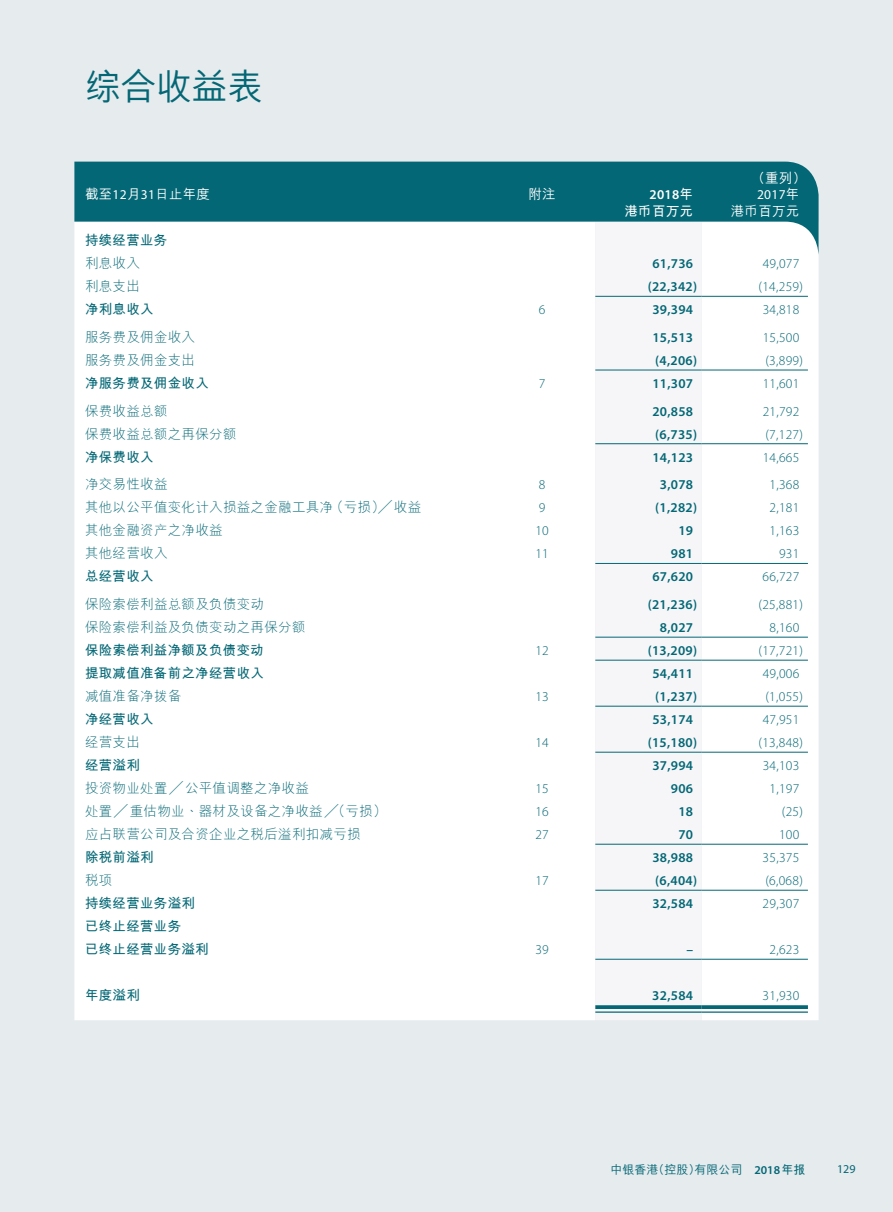
<style>
.page{position:relative;width:893px;height:1212px;background:#e6ebee}
.page>*{position:absolute;margin:0;border:0;box-sizing:border-box;transform-origin:0 0}
.t1{font:500 36px "M Hei HKS";letter-spacing:-.01em;color:#036775}
.t2{font:300 13.5px "Myriad Pro";letter-spacing:.02em;color:#036775}
.t3{font:300 13.5px "M Hei HKS";letter-spacing:.02em;color:#036775}
.t4{font:600 13.5px "Myriad Pro";letter-spacing:.02em;color:#036775}
.t5{font:700 13.5px/23px "M Hei HKS";letter-spacing:.02em;color:#036775}
.t6{font:500 13.5px "M Hei HKS";letter-spacing:.02em;color:#fff}
.t7{font:600 13.5px "Myriad Pro";color:#fff}
.t8{font:13.5px "Myriad Pro";color:#fff}
.t9{font:700 13.5px "M Hei HKS";letter-spacing:.02em;color:#fff}
.t10{font:500 12px "M Hei HKS";color:#036775}
.t11{font:12px "Myriad Pro";color:#036775}
.s1{font-family:"Myriad Pro";font-weight:400}
.s2{font-family:"M Hei HKS";font-weight:700}
.s3{font-family:"M Hei HKS";font-weight:500}
.s4{font-family:"Myriad Pro";font-weight:600}
.s5{font-weight:700}
</style>
<div class="page">
<div style="left:74px;top:256px;width:745px;height:764px;background:#fff"></div>
<div style="left:595px;top:256px;width:107px;height:764px;background:#f6f6f8"></div>
<hr style="left:595px;top:296px;width:107px;height:1px;background:#036775">
<hr style="left:702px;top:296px;width:106px;height:1px;background:#036775">
<hr style="left:595px;top:370px;width:107px;height:1px;background:#036775">
<hr style="left:702px;top:370px;width:106px;height:1px;background:#036775">
<hr style="left:595px;top:443px;width:107px;height:1px;background:#036775">
<hr style="left:702px;top:443px;width:106px;height:1px;background:#036775">
<hr style="left:595px;top:563px;width:107px;height:1px;background:#036775">
<hr style="left:702px;top:563px;width:106px;height:1px;background:#036775">
<hr style="left:595px;top:660px;width:107px;height:1px;background:#036775">
<hr style="left:702px;top:660px;width:106px;height:1px;background:#036775">
<hr style="left:595px;top:706px;width:107px;height:1px;background:#036775">
<hr style="left:702px;top:706px;width:106px;height:1px;background:#036775">
<hr style="left:595px;top:752px;width:107px;height:1px;background:#036775">
<hr style="left:702px;top:752px;width:106px;height:1px;background:#036775">
<hr style="left:595px;top:844px;width:107px;height:1px;background:#036775">
<hr style="left:702px;top:844px;width:106px;height:1px;background:#036775">
<hr style="left:595px;top:959px;width:107px;height:1px;background:#036775">
<hr style="left:702px;top:959px;width:106px;height:1px;background:#036775">
<hr style="left:595px;top:637px;width:107px;height:1px;background:#036775">
<hr style="left:702px;top:637px;width:106px;height:1px;background:#036775">
<hr style="left:595px;top:890px;width:107px;height:1px;background:#036775">
<hr style="left:702px;top:890px;width:106px;height:1px;background:#036775">
<svg style="left:74px;top:162px;width:745px;height:94px;background:#5e9ea7"></svg>
<svg style="left:595px;top:1005px;width:107px;height:4px"></svg>
<hr style="left:595px;top:1011px;width:107px;height:2px;background:#036775">
<svg style="left:702px;top:1005px;width:106px;height:4px"></svg>
<hr style="left:702px;top:1011px;width:106px;height:2px;background:#036775">
<h1 class="t1" style="left:85px;top:61px;width:180px">綜合收益表</h1>
<p class="t6" style="left:751px;top:168px;width:56px">（重列）</p>
<p class="t6" style="left:85px;top:184px;width:127px">截至<span class="s1">12</span>月<span class="s1">31</span>日止年度</p>
<p class="t6" style="left:528px;top:184px;width:29px">附註</p>
<p class="t7" style="left:650px;top:186px;width:45px">2018<span class="s2">年</span></p>
<p class="t8" style="left:757px;top:186px;width:44px">2017<span class="s3">年</span></p>
<p class="t9" style="left:624px;top:201px;width:70px">港幣百萬元</p>
<p class="t6" style="left:731px;top:201px;width:70px">港幣百萬元</p>
<p class="t5" style="left:85px;top:228px;width:84px">持續經營業務</p>
<p class="t3" style="left:85px;top:254px;width:56px">利息收入</p>
<p class="t4" style="left:652px;top:255px;width:42px">61,736</p>
<p class="t2" style="left:763px;top:256px;width:38px">49,077</p>
<p class="t3" style="left:85px;top:277px;width:56px">利息支出</p>
<p class="t4" style="left:648px;top:278px;width:51px">(22,342)</p>
<p class="t2" style="left:758px;top:279px;width:46px">(14,259)</p>
<p class="t5" style="left:85px;top:297px;width:70px">淨利息收入</p>
<p class="t2" style="left:539px;top:302px;width:8px">6</p>
<p class="t4" style="left:652px;top:301px;width:42px">39,394</p>
<p class="t2" style="left:763px;top:302px;width:38px">34,818</p>
<p class="t3" style="left:85px;top:327px;width:112px">服務費及佣金收入</p>
<p class="t4" style="left:652px;top:329px;width:42px">15,513</p>
<p class="t2" style="left:763px;top:330px;width:38px">15,500</p>
<p class="t3" style="left:85px;top:350px;width:112px">服務費及佣金支出</p>
<p class="t4" style="left:655px;top:352px;width:43px">(4,206)</p>
<p class="t2" style="left:765px;top:353px;width:39px">(3,899)</p>
<p class="t5" style="left:85px;top:370px;width:125px">淨服務費及佣金收入</p>
<p class="t2" style="left:539px;top:376px;width:8px">7</p>
<p class="t4" style="left:652px;top:375px;width:42px">11,307</p>
<p class="t2" style="left:763px;top:376px;width:38px">11,601</p>
<p class="t3" style="left:85px;top:401px;width:84px">保費收益總額</p>
<p class="t4" style="left:652px;top:402px;width:42px">20,858</p>
<p class="t2" style="left:763px;top:404px;width:38px">21,792</p>
<p class="t3" style="left:85px;top:424px;width:153px">保費收益總額之再保分額</p>
<p class="t4" style="left:655px;top:425px;width:43px">(6,735)</p>
<p class="t2" style="left:765px;top:427px;width:39px">(7,127)</p>
<p class="t5" style="left:85px;top:444px;width:70px">淨保費收入</p>
<p class="t4" style="left:652px;top:448px;width:42px">14,123</p>
<p class="t2" style="left:763px;top:450px;width:38px">14,665</p>
<p class="t3" style="left:85px;top:475px;width:84px">淨交易性收益</p>
<p class="t2" style="left:539px;top:477px;width:8px">8</p>
<p class="t4" style="left:660px;top:476px;width:35px">3,078</p>
<p class="t2" style="left:769px;top:477px;width:31px">1,368</p>
<p class="t3" style="left:85px;top:498px;width:338px">其他以公平值變化計入損益之金融工具淨（虧損）╱收益</p>
<p class="t2" style="left:539px;top:500px;width:8px">9</p>
<p class="t4" style="left:655px;top:499px;width:43px">(1,282)</p>
<p class="t2" style="left:769px;top:500px;width:31px">2,181</p>
<p class="t3" style="left:85px;top:521px;width:139px">其他金融資產之淨收益</p>
<p class="t2" style="left:535px;top:523px;width:15px">10</p>
<p class="t4" style="left:678px;top:522px;width:16px">19</p>
<p class="t2" style="left:769px;top:523px;width:31px">1,163</p>
<p class="t3" style="left:85px;top:544px;width:84px">其他經營收入</p>
<p class="t2" style="left:535px;top:546px;width:15px">11</p>
<p class="t4" style="left:671px;top:545px;width:24px">981</p>
<p class="t2" style="left:779px;top:546px;width:22px">931</p>
<p class="t5" style="left:85px;top:564px;width:70px">總經營收入</p>
<p class="t4" style="left:652px;top:568px;width:42px">67,620</p>
<p class="t2" style="left:763px;top:569px;width:38px">66,727</p>
<p class="t3" style="left:85px;top:595px;width:181px">保險索償利益總額及負債變動</p>
<p class="t4" style="left:648px;top:596px;width:51px">(21,236)</p>
<p class="t2" style="left:758px;top:597px;width:46px">(25,881)</p>
<p class="t3" style="left:85px;top:618px;width:222px">保險索償利益及負債變動之再保分額</p>
<p class="t4" style="left:660px;top:619px;width:35px">8,027</p>
<p class="t2" style="left:769px;top:620px;width:31px">8,160</p>
<p class="t5" style="left:85px;top:638px;width:180px">保險索償利益淨額及負債變動</p>
<p class="t2" style="left:535px;top:643px;width:15px">12</p>
<p class="t4" style="left:648px;top:642px;width:51px">(13,209)</p>
<p class="t2" style="left:758px;top:643px;width:46px">(17,721)</p>
<p class="t5" style="left:85px;top:661px;width:180px">提取減值準備前之淨經營收入</p>
<p class="t4" style="left:652px;top:665px;width:42px">54,411</p>
<p class="t2" style="left:763px;top:666px;width:38px">49,006</p>
<p class="t3" style="left:85px;top:687px;width:98px">減值準備淨撥備</p>
<p class="t2" style="left:535px;top:689px;width:15px">13</p>
<p class="t4" style="left:655px;top:688px;width:43px">(1,237)</p>
<p class="t2" style="left:765px;top:689px;width:39px">(1,055)</p>
<p class="t5" style="left:85px;top:707px;width:70px">淨經營收入</p>
<p class="t4" style="left:652px;top:711px;width:42px">53,174</p>
<p class="t2" style="left:763px;top:712px;width:38px">47,951</p>
<p class="t3" style="left:85px;top:733px;width:56px">經營支出</p>
<p class="t2" style="left:535px;top:735px;width:15px">14</p>
<p class="t4" style="left:648px;top:734px;width:51px">(15,180)</p>
<p class="t2" style="left:758px;top:735px;width:46px">(13,848)</p>
<p class="t5" style="left:85px;top:753px;width:56px">經營溢利</p>
<p class="t4" style="left:652px;top:757px;width:42px">37,994</p>
<p class="t2" style="left:763px;top:758px;width:38px">34,103</p>
<p class="t3" style="left:85px;top:779px;width:225px">投資物業處置╱公平值調整之淨收益</p>
<p class="t2" style="left:535px;top:781px;width:15px">15</p>
<p class="t4" style="left:671px;top:780px;width:24px">906</p>
<p class="t2" style="left:769px;top:781px;width:31px">1,197</p>
<p class="t3" style="left:85px;top:802px;width:303px">處置╱重估物業、器材及設備之淨收益╱（虧損）</p>
<p class="t2" style="left:535px;top:804px;width:15px">16</p>
<p class="t4" style="left:678px;top:803px;width:16px">18</p>
<p class="t2" style="left:782px;top:804px;width:23px">(25)</p>
<p class="t3" style="left:85px;top:825px;width:277px">應佔聯營公司及合資企業之稅後溢利扣減虧損</p>
<p class="t2" style="left:535px;top:827px;width:15px">27</p>
<p class="t4" style="left:678px;top:826px;width:16px">70</p>
<p class="t2" style="left:779px;top:827px;width:22px">100</p>
<p class="t5" style="left:85px;top:845px;width:70px">除稅前溢利</p>
<p class="t4" style="left:652px;top:849px;width:42px">38,988</p>
<p class="t2" style="left:763px;top:850px;width:38px">35,375</p>
<p class="t3" style="left:85px;top:871px;width:29px">稅項</p>
<p class="t2" style="left:535px;top:873px;width:15px">17</p>
<p class="t4" style="left:655px;top:872px;width:43px">(6,404)</p>
<p class="t2" style="left:765px;top:873px;width:39px">(6,068)</p>
<p class="t5" style="left:85px;top:891px;width:111px">持續經營業務溢利</p>
<p class="t4" style="left:652px;top:895px;width:42px">32,584</p>
<p class="t2" style="left:763px;top:896px;width:38px">29,307</p>
<p class="t5" style="left:85px;top:914px;width:125px">已終止經營業務<br>已終止經營業務溢利</p>
<p class="t2" style="left:535px;top:942px;width:15px">39</p>
<p class="t4" style="left:686px;top:941px;width:8px">–</p>
<p class="t2" style="left:769px;top:942px;width:31px">2,623</p>
<p class="t5" style="left:85px;top:983px;width:56px">年度溢利</p>
<p class="t4" style="left:652px;top:987px;width:42px">32,584</p>
<p class="t2" style="left:763px;top:988px;width:38px">31,930</p>
<p class="t10" style="left:610px;top:1160px;width:196px">中銀香港（控股）有限公司 <span class="s4">2018</span><span class="s5">年報</span></p>
<p class="t11" style="left:837px;top:1161px;width:20px">129</p>
</div>
